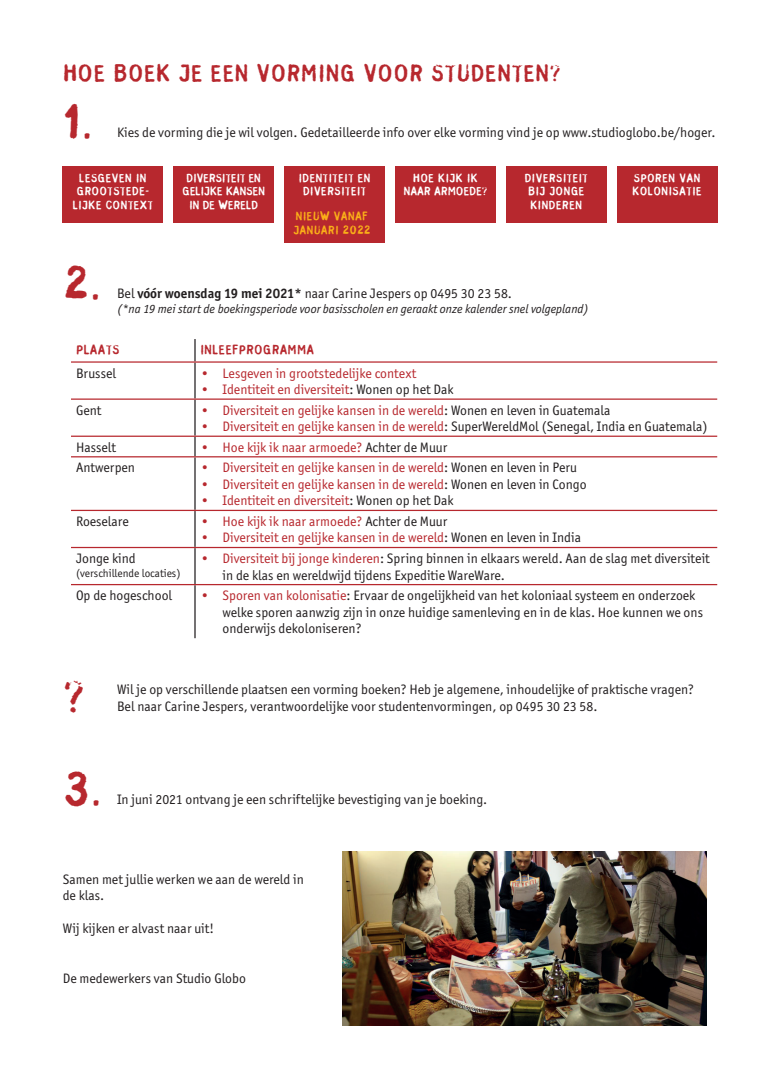
<style>
.page{position:relative;width:780px;height:1088px;background:#fff}
.page>*{position:absolute;margin:0;border:0;box-sizing:border-box;transform-origin:0 0}
.t1{font:43.75px/92.8px "Stamp Gothic";color:#b7282e}
.t2{font:22.5px "Stamp Gothic";color:#b7282e}
.t3{font:13.75px/16.5px "Officina Sans ITC";color:#231f20}
.t4{font:13.75px "Officina Sans ITC";color:#b7282e}
.t5{font:italic 12.5px "Officina Sans ITC";color:#231f20}
.t6{font:12.5px "Stamp Gothic";color:#b7282e}
.t7{font:11.25px/13.5px "Stamp Gothic";color:#fff;text-align:center}
.t8{font:11.25px/13.5px "Stamp Gothic";letter-spacing:-.04em;color:#fff;text-align:center}
.t9{font:11.25px "Officina Sans ITC";color:#231f20}
.t10{font:11.25px/13.5px "Stamp Gothic";letter-spacing:-.03em;color:#fff;text-align:center}
.t11{font:11.25px/13.5px "Stamp Gothic";color:#faaf18}
.s1{font-weight:700}
.s2{color:#231f20}
.s3{color:#b7282e}
</style>
<div class="page">
<div style="left:63px;top:166px;width:100px;height:56px;background:#b7282e"></div>
<div style="left:395px;top:166px;width:100px;height:56px;background:#b7282e"></div>
<div style="left:174px;top:166px;width:100px;height:56px;background:#b7282e"></div>
<div style="left:506px;top:166px;width:100px;height:56px;background:#b7282e"></div>
<div style="left:284px;top:166px;width:100px;height:76px;background:#b7282e"></div>
<div style="left:617px;top:166px;width:100px;height:56px;background:#b7282e"></div>
<hr style="left:194px;top:339px;width:2px;height:22px;background:#231f20">
<hr style="left:194px;top:363px;width:2px;height:35px;background:#231f20">
<hr style="left:194px;top:400px;width:2px;height:36px;background:#231f20">
<svg style="left:194px;top:437px;width:2px;height:19px"></svg>
<hr style="left:194px;top:457px;width:2px;height:53px;background:#231f20">
<hr style="left:194px;top:511px;width:2px;height:36px;background:#231f20">
<hr style="left:194px;top:548px;width:2px;height:36px;background:#231f20">
<hr style="left:194px;top:585px;width:2px;height:53px;background:#231f20">
<hr style="left:71px;top:361px;width:124px;height:2px;background:#b7282e">
<hr style="left:195px;top:361px;width:522px;height:2px;background:#b7282e">
<hr style="left:71px;top:398px;width:124px;height:2px;background:#b7282e">
<hr style="left:195px;top:398px;width:522px;height:2px;background:#b7282e">
<hr style="left:71px;top:436px;width:124px;height:1px;background:#b7282e">
<hr style="left:195px;top:436px;width:522px;height:1px;background:#b7282e">
<hr style="left:71px;top:456px;width:124px;height:1px;background:#b7282e">
<hr style="left:195px;top:456px;width:522px;height:1px;background:#b7282e">
<hr style="left:71px;top:510px;width:124px;height:1px;background:#b7282e">
<hr style="left:195px;top:510px;width:522px;height:1px;background:#b7282e">
<hr style="left:71px;top:547px;width:124px;height:1px;background:#b7282e">
<hr style="left:195px;top:547px;width:522px;height:1px;background:#b7282e">
<hr style="left:71px;top:584px;width:124px;height:1px;background:#b7282e">
<hr style="left:195px;top:584px;width:522px;height:1px;background:#b7282e">
<img style="left:342px;top:852px;width:364px;height:173px">
<h2 class="t2" style="left:63px;top:58px;width:499px">HOE BOEK JE EEN VORMING VOOR STUDENTEN?</h2>
<h1 class="t1" style="left:63px;top:75px;width:32px">1.</h1>
<p class="t3" style="left:117px;top:124px;width:600px">Kies de vorming die je wil volgen. Gedetailleerde info over elke vorming vind je op www.studioglobo.be/hoger.</p>
<p class="t7" style="left:72px;top:171px;width:82px">LESGEVEN IN<br>GROOTSTEDE-<br>LIJKE CONTEXT</p>
<p class="t10" style="left:403px;top:171px;width:85px">HOE KIJK IK<br>NAAR ARMOEDE?</p>
<p class="t8" style="left:182px;top:171px;width:85px">DIVERSITEIT EN<br>GELIJKE KANSEN<br>IN DE WERELD</p>
<p class="t7" style="left:524px;top:171px;width:65px">DIVERSITEIT<br>BIJ JONGE<br>KINDEREN</p>
<p class="t7" style="left:298px;top:171px;width:74px">IDENTITEIT EN<br>DIVERSITEIT</p>
<p class="t7" style="left:632px;top:171px;width:71px;text-align:left">SPOREN VAN<br>KOLONISATIE</p>
<h1 class="t1" style="left:63px;top:236px;width:41px">2.</h1>
<p class="t11" style="left:293px;top:209px;width:79px">NIEUW VANAF<br>JANUARI 2022</p>
<p class="t3" style="left:117px;top:285px;width:396px">Bel <span class="s1">vóór woensdag 19 mei 2021*</span> naar Carine Jespers op 0495 30 23 58.</p>
<p class="t5" style="left:117px;top:302px;width:473px">(*na 19 mei start de boekingsperiode voor basisscholen en geraakt onze kalender snel volgepland)</p>
<p class="t6" style="left:76px;top:341px;width:45px">PLAATS</p>
<p class="t6" style="left:200px;top:341px;width:116px">INLEEFPROGRAMMA</p>
<p class="t3" style="left:76px;top:365px;width:41px">Brussel</p>
<p class="t4" style="left:200px;top:365px;width:218px">• Lesgeven in grootstedelijke context</p>
<p class="t4" style="left:200px;top:381px;width:255px">• Identiteit en diversiteit<span class="s2">: Wonen op het Dak</span></p>
<p class="t3" style="left:76px;top:402px;width:27px">Gent</p>
<p class="t4" style="left:200px;top:402px;width:412px">• Diversiteit en gelijke kansen in de wereld<span class="s2">: Wonen en leven in Guatemala</span></p>
<p class="t3" style="left:200px;top:418px;width:509px"><span class="s3">• Diversiteit en gelijke kansen in de wereld</span>: SuperWereldMol (Senegal, India en Guatemala)</p>
<p class="t3" style="left:76px;top:439px;width:41px">Hasselt</p>
<p class="t4" style="left:200px;top:439px;width:249px">• Hoe kijk ik naar armoede? <span class="s2">Achter de Muur</span></p>
<p class="t3" style="left:76px;top:459px;width:61px">Antwerpen</p>
<p class="t4" style="left:200px;top:460px;width:378px">• Diversiteit en gelijke kansen in de wereld<span class="s2">: Wonen en leven in Peru</span></p>
<p class="t4" style="left:200px;top:476px;width:388px">• Diversiteit en gelijke kansen in de wereld<span class="s2">: Wonen en leven in Congo</span></p>
<p class="t4" style="left:200px;top:493px;width:255px">• Identiteit en diversiteit<span class="s2">: Wonen op het Dak</span></p>
<p class="t3" style="left:76px;top:513px;width:54px">Roeselare</p>
<p class="t4" style="left:200px;top:513px;width:249px">• Hoe kijk ik naar armoede? <span class="s2">Achter de Muur</span></p>
<p class="t4" style="left:200px;top:530px;width:382px">• Diversiteit en gelijke kansen in de wereld<span class="s2">: Wonen en leven in India</span></p>
<p class="t3" style="left:76px;top:550px;width:61px">Jonge kind</p>
<p class="t9" style="left:76px;top:566px;width:106px">(verschillende locaties)</p>
<p class="t3" style="left:222px;top:550px;width:489px;text-indent:-22px"><span class="s3">• Diversiteit bij jonge kinderen</span>: Spring binnen in elkaars wereld. Aan de slag met diversiteit in de klas en wereldwijd tijdens Expeditie WareWare.</p>
<p class="t3" style="left:76px;top:587px;width:98px">Op de hogeschool</p>
<p class="t3" style="left:222px;top:587px;width:482px;text-indent:-22px"><span class="s3">• Sporen van kolonisatie</span>: Ervaar de ongelijkheid van het koloniaal systeem en onderzoek welke sporen aanwzig zijn in onze huidige samenleving en in de klas. Hoe kunnen we ons onderwijs dekoloniseren?</p>
<h1 class="t1" style="left:63px;top:649px;width:41px">?<br>3.</h1>
<p class="t3" style="left:117px;top:681px;width:578px">Wil je op verschillende plaatsen een vorming boeken? Heb je algemene, inhoudelijke of praktische vragen?<br>Bel naar Carine Jespers, verantwoordelijke voor studentenvormingen, op 0495 30 23 58.</p>
<p class="t3" style="left:117px;top:791px;width:372px">In juni 2021 ontvang je een schriftelijke bevestiging van je boeking.</p>
<p class="t3" style="left:63px;top:870px;width:243px">Samen met jullie werken we aan de wereld in de klas.</p>
<p class="t3" style="left:63px;top:920px;width:153px">Wij kijken er alvast naar uit!</p>
<p class="t3" style="left:63px;top:969px;width:185px">De medewerkers van Studio Globo</p>
</div>
